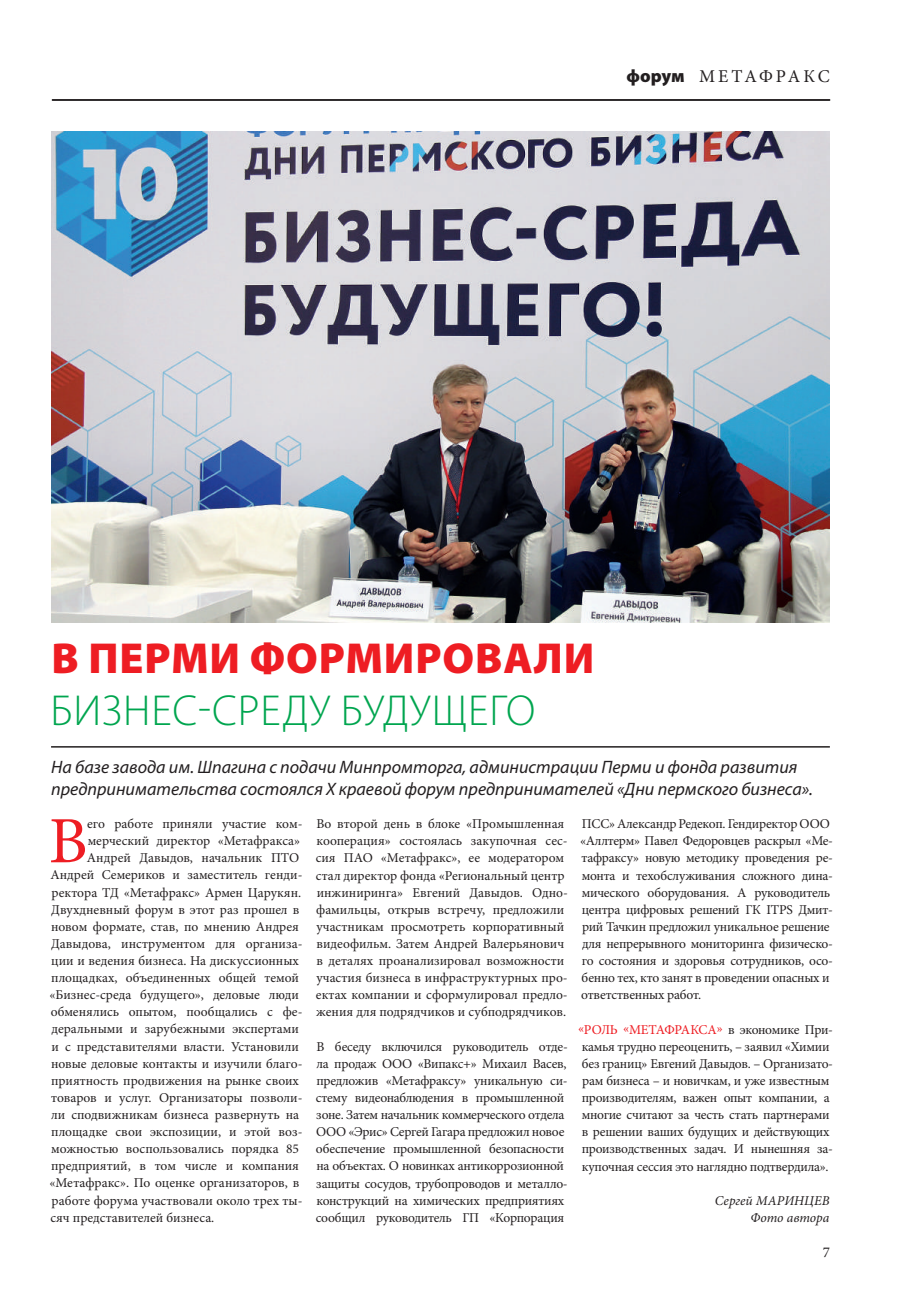
<style>
.page{position:relative;width:915px;height:1306px;background:#fff}
.page>*{position:absolute;margin:0;border:0;box-sizing:border-box;transform-origin:0 0}
.t1{font:66.15px "Minion Pro";color:#ee1d23}
.t2{font:300 43.5px "Myriad Pro";letter-spacing:.02em;color:#00a54f}
.t3{font:900 43.5px "Myriad Pro";letter-spacing:.02em;color:#ee1d23}
.t4{font:italic 18px/21.6px "Myriad Pro";color:#231f20}
.t5{font:18px "Minion Pro";letter-spacing:.135em;color:#231f20}
.t6{font:15px "Minion Pro";color:#231f20}
.t7{font:13.5px/17.1px "Minion Pro";letter-spacing:-.01em;color:#231f20}
.t8{font:italic 13.5px/17.1px "Minion Pro";color:#231f20;text-align:right}
.t9{font:13.5px "Minion Pro";color:#ee1d23}
.s1{font-family:"Myriad Pro";font-weight:900}
.s2{color:#ee1d23}
</style>
<div class="page">
<hr style="left:52px;top:99px;width:778px;height:2px;background:#231f20">
<img style="left:51px;top:132px;width:778px;height:490px">
<hr style="left:51px;top:746px;width:778px;height:1px;background:#231f20">
<h3 class="t5" style="left:626px;top:64px;width:204px"><span class="s1">форум</span> МЕТАФ РАКС</h3>
<h2 class="t3" style="left:51px;top:628px;width:98px">В ПЕРМ</h2>
<h2 class="t3" style="left:209px;top:628px;width:386px">И ФОРМИРОВАЛИ</h2>
<h2 class="t2" style="left:51px;top:684px;width:486px">БИЗНЕС-СРЕДУ БУДУЩЕГО</h2>
<h3 class="t4" style="left:51px;top:756px;width:763px">На базе завода им. Шпагина с подачи Минпромторга, администрации Перми и фонда развития предпринимательства состоялся X краевой форум предпринимателей «Дни пермского бизнеса».</h3>
<h1 class="t1" style="left:49px;top:796px;width:40px">В</h1>
<p class="t7" style="left:87px;top:815px;width:217px">его работе приняли участие ком-</p>
<p class="t7" style="left:88px;top:832px;width:214px">мерческий директор «Метафракса»</p>
<p class="t7" style="left:87px;top:849px;width:214px">Андрей Давыдов, начальник ПТО</p>
<p class="t7" style="left:50px;top:866px;width:253px">Андрей Семериков и заместитель генди-</p>
<p class="t7" style="left:52px;top:883px;width:251px">ректора ТД «Метафракс» Армен Царукян.</p>
<p class="t7" style="left:51px;top:900px;width:249px">Двухдневный форум в этот раз прошел в</p>
<p class="t7" style="left:51px;top:917px;width:249px">новом формате, став, по мнению Андрея</p>
<p class="t7" style="left:51px;top:935px;width:252px">Давыдова, инструментом для организа-</p>
<p class="t7" style="left:51px;top:952px;width:249px">ции и ведения бизнеса. На дискуссионных</p>
<p class="t7" style="left:51px;top:969px;width:249px">площадках, объединенных общей темой</p>
<p class="t7" style="left:50px;top:986px;width:251px">«Бизнес-среда будущего», деловые люди</p>
<p class="t7" style="left:51px;top:1003px;width:253px">обменялись опытом, пообщались с фе-</p>
<p class="t7" style="left:51px;top:1020px;width:249px">деральными и зарубежными экспертами</p>
<p class="t7" style="left:51px;top:1037px;width:249px">и с представителями власти. Установили</p>
<p class="t7" style="left:51px;top:1054px;width:253px">новые деловые контакты и изучили благо-</p>
<p class="t7" style="left:51px;top:1071px;width:249px">приятность продвижения на рынке своих</p>
<p class="t7" style="left:51px;top:1089px;width:253px">товаров и услуг. Организаторы позволи-</p>
<p class="t7" style="left:51px;top:1106px;width:249px">ли сподвижникам бизнеса развернуть на</p>
<p class="t7" style="left:51px;top:1123px;width:253px">площадке свои экспозиции, и этой воз-</p>
<p class="t7" style="left:51px;top:1140px;width:249px">можностью воспользовались порядка 85</p>
<p class="t7" style="left:51px;top:1157px;width:249px">предприятий, в том числе и компания</p>
<p class="t7" style="left:50px;top:1174px;width:251px">«Метафракс». По оценке организаторов, в</p>
<p class="t7" style="left:52px;top:1191px;width:252px">работе форума участвовали около трех ты-</p>
<p class="t7" style="left:50px;top:1208px;width:165px">сяч представителей бизнеса.</p>
<p class="t7" style="left:315px;top:815px;width:253px">Во второй день в блоке «Промышленная кооперация» состоялась закупочная сес&shy;сия ПАО «Метафракс», ее модератором стал директор фонда «Региональный центр инжиниринга» Евгений Давыдов. Одно&shy;фамильцы, открыв встречу, предложили участникам просмотреть корпоративный видеофильм. Затем Андрей Валерьянович в деталях проанализировал возможности участия бизнеса в инфраструктурных про&shy;ектах компании и сформулировал предло&shy;жения для подрядчиков и субподрядчиков.</p>
<p class="t7" style="left:315px;top:1037px;width:253px">В беседу включился руководитель отде&shy;ла продаж ООО «Випакс+» Михаил Васев, предложив «Метафраксу» уникальную си&shy;стему видеонаблюдения в промышленной зоне. Затем начальник коммерческого отдела ООО «Эрис» Сергей Гагара предложил новое обеспечение промышленной безопасности на объектах. О новинках антикоррозионной защиты сосудов, трубопроводов и металло&shy;конструкций на химических предприятиях сообщил руководитель ГП «Корпорация</p>
<p class="t7" style="left:580px;top:815px;width:254px">ПСС» Александр Редекоп. Гендиректор ООО «Аллтерм» Павел Федоровцев раскрыл «Ме&shy;тафраксу» новую методику проведения ре&shy;монта и техобслуживания сложного дина&shy;мического оборудования. А руководитель центра цифровых решений ГК ITPS Дмит&shy;рий Тачкин предложил уникальное решение для непрерывного мониторинга физическо&shy;го состояния и здоровья сотрудников, осо&shy;бенно тех, кто занят в проведении опасных и ответственных работ.</p>
<p class="t9" style="left:578px;top:1020px;width:106px">«Роль «Метафракса</p>
<p class="t7" style="left:581px;top:1020px;width:253px;text-indent:135px"><span class="s2">»</span> в экономике При&shy;камья трудно переоценить, – заявил «Химии без границ» Евгений Давыдов. – Организато&shy;рам бизнеса – и новичкам, и уже известным производителям, важен опыт компании, а многие считают за честь стать партнерами в решении ваших будущих и действующих производственных задач. И нынешняя за&shy;купочная сессия это наглядно подтвердила».</p>
<p class="t8" style="left:714px;top:1191px;width:116px">Сергей МАРИНЦЕВ<br>Фото автора</p>
<p class="t6" style="left:822px;top:1242px;width:9px">7</p>
</div>
